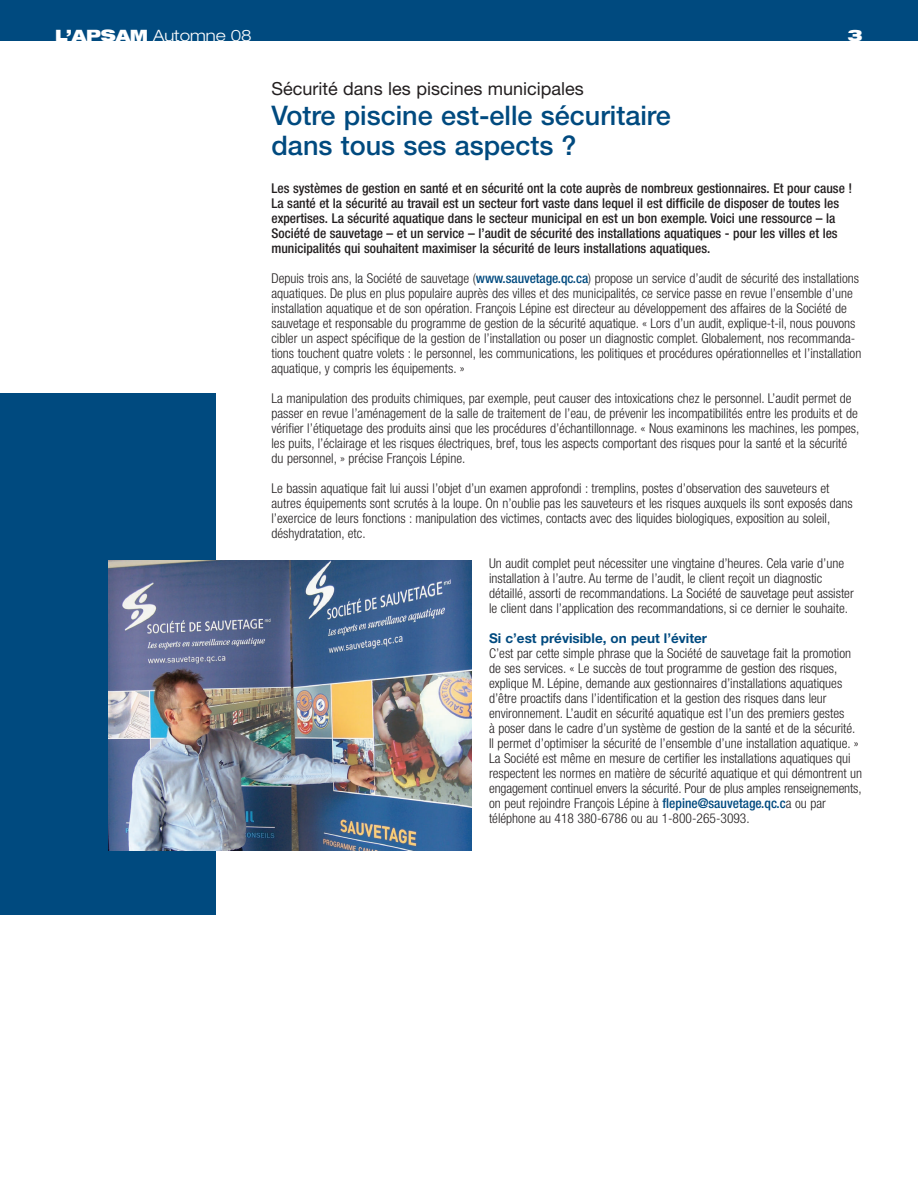
<style>
.page{position:relative;width:918px;height:1188px;background:#fff}
.page>*{position:absolute;margin:0;border:0;box-sizing:border-box;transform-origin:0 0}
.t1{font:500 27px/30px "Helvetica Neue";color:#004a7f}
.t2{font:18px "Helvetica Neue";color:#231f20}
.t3{font:300 expanded 15.75px "Helvetica Neue";color:#fff}
.t4{font:900 expanded 15.75px "Helvetica Neue";color:#fff}
.t5{font:300 condensed 13.5px/15px "Helvetica Neue";color:#231f20}
.t6{font:500 condensed 13.5px/15px "Helvetica Neue";color:#231f20}
.t7{font:700 13.5px "Helvetica Neue";color:#004a7f}
.s1{font-weight:900}
.s2{font-weight:500;color:#004a7f}
</style>
<div class="page">
<div style="left:0;top:394px;width:216px;height:521px;background:#004a7f"></div>
<hr style="left:0;top:713px;width:1px;height:475px;background:#e9e4ba">
<div style="left:0;top:0;width:918px;height:41px;background:#004a7f"></div>
<img style="left:108px;top:560px;width:363px;height:290px">
<p class="t3" style="left:55px;top:30px;width:198px"><span class="s1">L’APSAM</span> Automne 08</p>
<p class="t4" style="left:847px;top:30px;width:17px">3</p>
<h2 class="t2" style="left:272px;top:82px;width:314px">Sécurité dans les piscines municipales</h2>
<h1 class="t1" style="left:272px;top:103px;width:401px">Votre piscine est-elle sécuritaire dans tous ses aspects ?</h1>
<p class="t6" style="left:272px;top:182px;width:582px">Les systèmes de gestion en santé et en sécurité ont la cote auprès de nombreux gestionnaires. Et pour cause !<br>La santé et la sécurité au travail est un secteur fort vaste dans lequel il est difficile de disposer de toutes les expertises. La sécurité aquatique dans le secteur municipal en est un bon exemple. Voici une ressource – la Société de sauvetage – et un service – l’audit de sécurité des installations aquatiques - pour les villes et les municipalités qui souhaitent maximiser la sécurité de leurs installations aquatiques.</p>
<p class="t5" style="left:272px;top:272px;width:591px">Depuis trois ans, la Société de sauvetage (<span class="s2">www.sauvetage.qc.ca</span>) propose un service d’audit de sécurité des installations aquatiques. De plus en plus populaire auprès des villes et des municipalités, ce service passe en revue l’ensemble d’une installation aquatique et de son opération. François Lépine est directeur au développement des affaires de la Société de sauvetage et responsable du programme de gestion de la sécurité aquatique. « Lors d’un audit, explique-t-il, nous pouvons cibler un aspect spécifique de la gestion de l’installation ou poser un diagnostic complet. Globalement, nos recommanda&shy;tions touchent quatre volets : le personnel, les communications, les politiques et procédures opérationnelles et l’installation aquatique, y compris les équipements. »</p>
<p class="t5" style="left:272px;top:392px;width:589px">La manipulation des produits chimiques, par exemple, peut causer des intoxications chez le personnel. L’audit permet de passer en revue l’aménagement de la salle de traitement de l’eau, de prévenir les incompatibilités entre les produits et de vérifier l’étiquetage des produits ainsi que les procédures d’échantillonnage. « Nous examinons les machines, les pompes, les puits, l’éclairage et les risques électriques, bref, tous les aspects comportant des risques pour la santé et la sécurité du personnel, » précise François Lépine.</p>
<p class="t5" style="left:272px;top:482px;width:583px">Le bassin aquatique fait lui aussi l’objet d’un examen approfondi : tremplins, postes d’observation des sauveteurs et autres équipements sont scrutés à la loupe. On n’oublie pas les sauveteurs et les risques auxquels ils sont exposés dans l’exercice de leurs fonctions : manipulation des victimes, contacts avec des liquides biologiques, exposition au soleil, déshydratation, etc.</p>
<p class="t5" style="left:489px;top:557px;width:366px">Un audit complet peut nécessiter une vingtaine d’heures. Cela varie d’une installation à l’autre. Au terme de l’audit, le client reçoit un diagnostic détaillé, assorti de recommandations. La Société de sauvetage peut assister le client dans l’application des recommandations, si ce dernier le souhaite.</p>
<p class="t7" style="left:489px;top:634px;width:220px">Si c’est prévisible, on peut l’éviter</p>
<p class="t5" style="left:489px;top:647px;width:375px">C’est par cette simple phrase que la Société de sauvetage fait la promotion de ses services. « Le succès de tout programme de gestion des risques, explique M. Lépine, demande aux gestionnaires d’installations aquatiques d’être proactifs dans l’identification et la gestion des risques dans leur environnement. L’audit en sécurité aquatique est l’un des premiers gestes<br>à poser dans le cadre d’un système de gestion de la santé et de la sécurité.<br>Il permet d’optimiser la sécurité de l’ensemble d’une installation aquatique. » La Société est même en mesure de certifier les installations aquatiques qui respectent les normes en matière de sécurité aquatique et qui démontrent un engagement continuel envers la sécurité. Pour de plus amples renseignements, on peut rejoindre François Lépine à <span class="s2">flepine@sauvetage.qc.c</span>a ou par téléphone au 418 380-6786 ou au 1-800-265-3093.</p>
</div>
